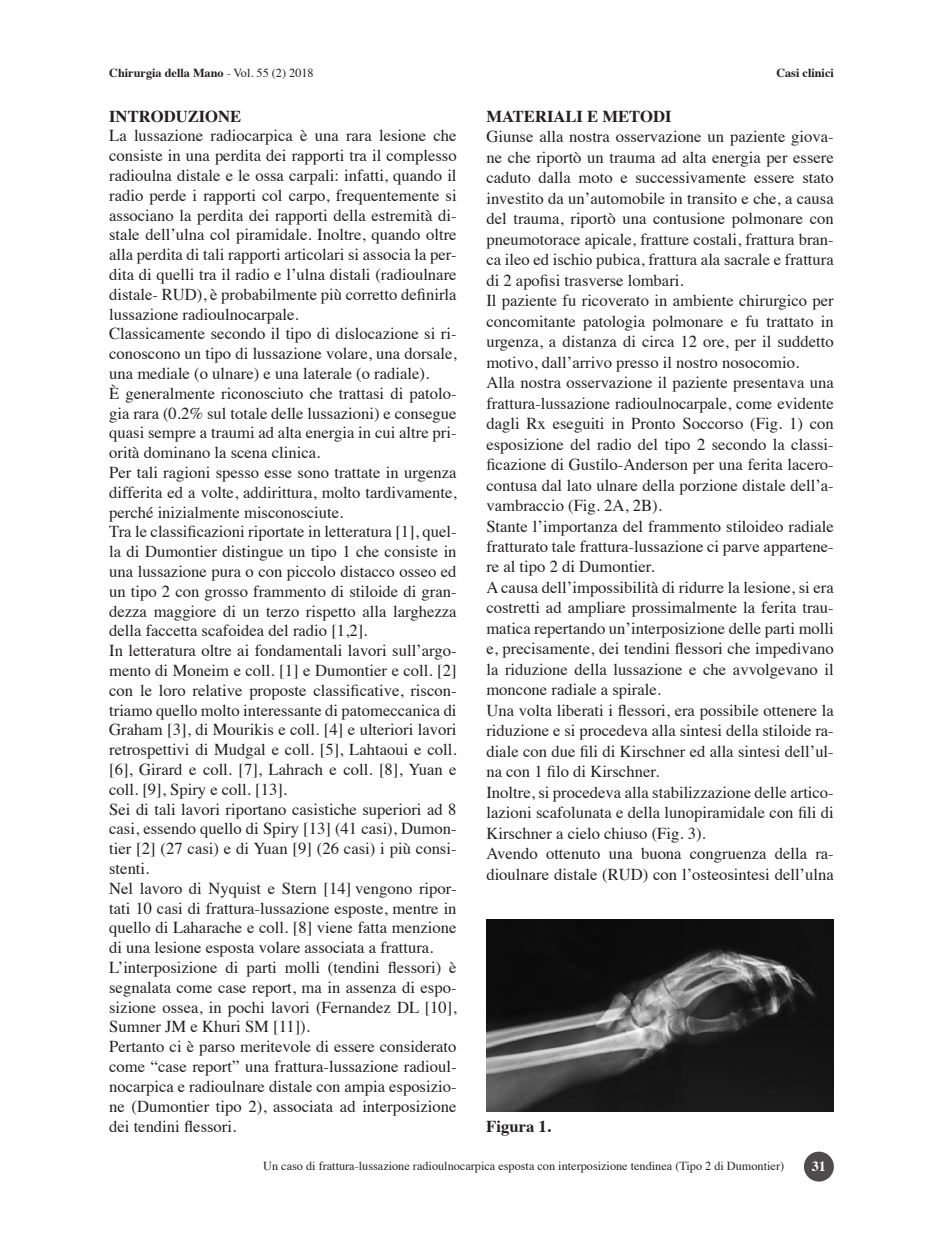
<style>
.page{position:relative;width:943px;height:1241px;background:#fff}
.page>*{position:absolute;margin:0;border:0;box-sizing:border-box;transform-origin:0 0}
.t1{font:16.62px/19.8px "Times";color:#241f1f}
.t2{font:700 16.62px "Times";color:#241f1f}
.t3{font:700 14px "Times";color:#fff}
.t4{font:12.25px "Times";color:#241f1f}
.t5{font:700 12.25px "Times";color:#241f1f}
.s1{font-weight:400}
</style>
<div class="page">
<div style="left:804px;top:1151px;width:29px;height:30px;background:#4e4b4c;border-radius:50%"></div>
<img style="left:486px;top:919px;width:347px;height:192px">
<p class="t5" style="left:109px;top:61px;width:206px">Chirurgia della Mano <span class="s1">- Vol. 55 (2) 2018</span></p>
<p class="t5" style="left:776px;top:61px;width:59px">Casi clinici</p>
<p class="t2" style="left:486px;top:100px;width:187px">MATERIALI E METODI</p>
<p class="t1" style="left:486px;top:125px;width:349px;line-height:20.5px">Giunse alla nostra osservazione un paziente giova&shy;ne che riportò un trauma ad alta energia per essere caduto dalla moto e successivamente essere stato investito da un’automobile in transito e che, a causa del trauma, riportò una contusione polmonare con pneumotorace apicale, fratture costali, frattura bran&shy;ca ileo ed ischio pubica, frattura ala sacrale e frattura di 2 apofisi trasverse lombari.<br>Il paziente fu ricoverato in ambiente chirurgico per concomitante patologia polmonare e fu trattato in urgenza, a distanza di circa 12 ore, per il suddetto motivo, dall’arrivo presso il nostro nosocomio.<br>Alla nostra osservazione il paziente presentava una frattura-lussazione radioulnocarpale, come evidente dagli Rx eseguiti in Pronto Soccorso (Fig. 1) con esposizione del radio del tipo 2 secondo la classi&shy;ficazione di Gustilo-Anderson per una ferita lacero&shy;contusa dal lato ulnare della porzione distale dell’a&shy;vambraccio (Fig. 2A, 2B).<br>Stante l’importanza del frammento stiloideo radiale fratturato tale frattura-lussazione ci parve appartene&shy;re al tipo 2 di Dumontier.<br>A causa dell’impossibilità di ridurre la lesione, si era costretti ad ampliare prossimalmente la ferita trau&shy;matica repertando un’interposizione delle parti molli e, precisamente, dei tendini flessori che impedivano la riduzione della lussazione e che avvolgevano il moncone radiale a spirale.<br>Una volta liberati i flessori, era possibile ottenere la riduzione e si procedeva alla sintesi della stiloide ra&shy;diale con due fili di Kirschner ed alla sintesi dell’ul&shy;na con 1 filo di Kirschner.<br>Inoltre, si procedeva alla stabilizzazione delle artico&shy;lazioni scafolunata e della lunopiramidale con fili di Kirschner a cielo chiuso (Fig. 3).<br>Avendo ottenuto una buona congruenza della ra&shy;dioulnare distale (RUD) con l’osteosintesi dell’ulna</p>
<p class="t2" style="left:109px;top:100px;width:134px">INTRODUZIONE</p>
<p class="t1" style="left:109px;top:124px;width:349px">La lussazione radiocarpica è una rara lesione che consiste in una perdita dei rapporti tra il complesso radioulna distale e le ossa carpali: infatti, quando il radio perde i rapporti col carpo, frequentemente si associano la perdita dei rapporti della estremità di&shy;stale dell’ulna col piramidale. Inoltre, quando oltre alla perdita di tali rapporti articolari si associa la per&shy;dita di quelli tra il radio e l’ulna distali (radioulnare distale- RUD), è probabilmente più corretto definirla lussazione radioulnocarpale.<br>Classicamente secondo il tipo di dislocazione si ri&shy;conoscono un tipo di lussazione volare, una dorsale, una mediale (o ulnare) e una laterale (o radiale).<br>È generalmente riconosciuto che trattasi di patolo&shy;gia rara (0.2% sul totale delle lussazioni) e consegue quasi sempre a traumi ad alta energia in cui altre pri&shy;orità dominano la scena clinica.<br>Per tali ragioni spesso esse sono trattate in urgenza differita ed a volte, addirittura, molto tardivamente, perché inizialmente misconosciute.<br>Tra le classificazioni riportate in letteratura [1], quel&shy;la di Dumontier distingue un tipo 1 che consiste in una lussazione pura o con piccolo distacco osseo ed un tipo 2 con grosso frammento di stiloide di gran&shy;dezza maggiore di un terzo rispetto alla larghezza della faccetta scafoidea del radio [1,2].<br>In letteratura oltre ai fondamentali lavori sull’argo&shy;mento di Moneim e coll. [1] e Dumontier e coll. [2] con le loro relative proposte classificative, riscon&shy;triamo quello molto interessante di patomeccanica di Graham [3], di Mourikis e coll. [4] e ulteriori lavori retrospettivi di Mudgal e coll. [5], Lahtaoui e coll. [6], Girard e coll. [7], Lahrach e coll. [8], Yuan e coll. [9], Spiry e coll. [13].<br>Sei di tali lavori riportano casistiche superiori ad 8 casi, essendo quello di Spiry [13] (41 casi), Dumon&shy;tier [2] (27 casi) e di Yuan [9] (26 casi) i più consi&shy;stenti.<br>Nel lavoro di Nyquist e Stern [14] vengono ripor&shy;tati 10 casi di frattura-lussazione esposte, mentre in quello di Laharache e coll. [8] viene fatta menzione di una lesione esposta volare associata a frattura.<br>L’interposizione di parti molli (tendini flessori) è segnalata come case report, ma in assenza di espo&shy;sizione ossea, in pochi lavori (Fernandez DL [10], Sumner JM e Khuri SM [11]).<br>Pertanto ci è parso meritevole di essere considerato come “case report” una frattura-lussazione radioul&shy;nocarpica e radioulnare distale con ampia esposizio&shy;ne (Dumontier tipo 2), associata ad interposizione dei tendini flessori.</p>
<p class="t2" style="left:486px;top:1110px;width:66px">Figura 1.</p>
<p class="t4" style="left:263px;top:1153px;width:522px">Un caso di frattura-lussazione radioulnocarpica esposta con interposizione tendinea (Tipo 2 di Dumontier)</p>
<p class="t3" style="left:812px;top:1152px;width:15px">31</p>
</div>
